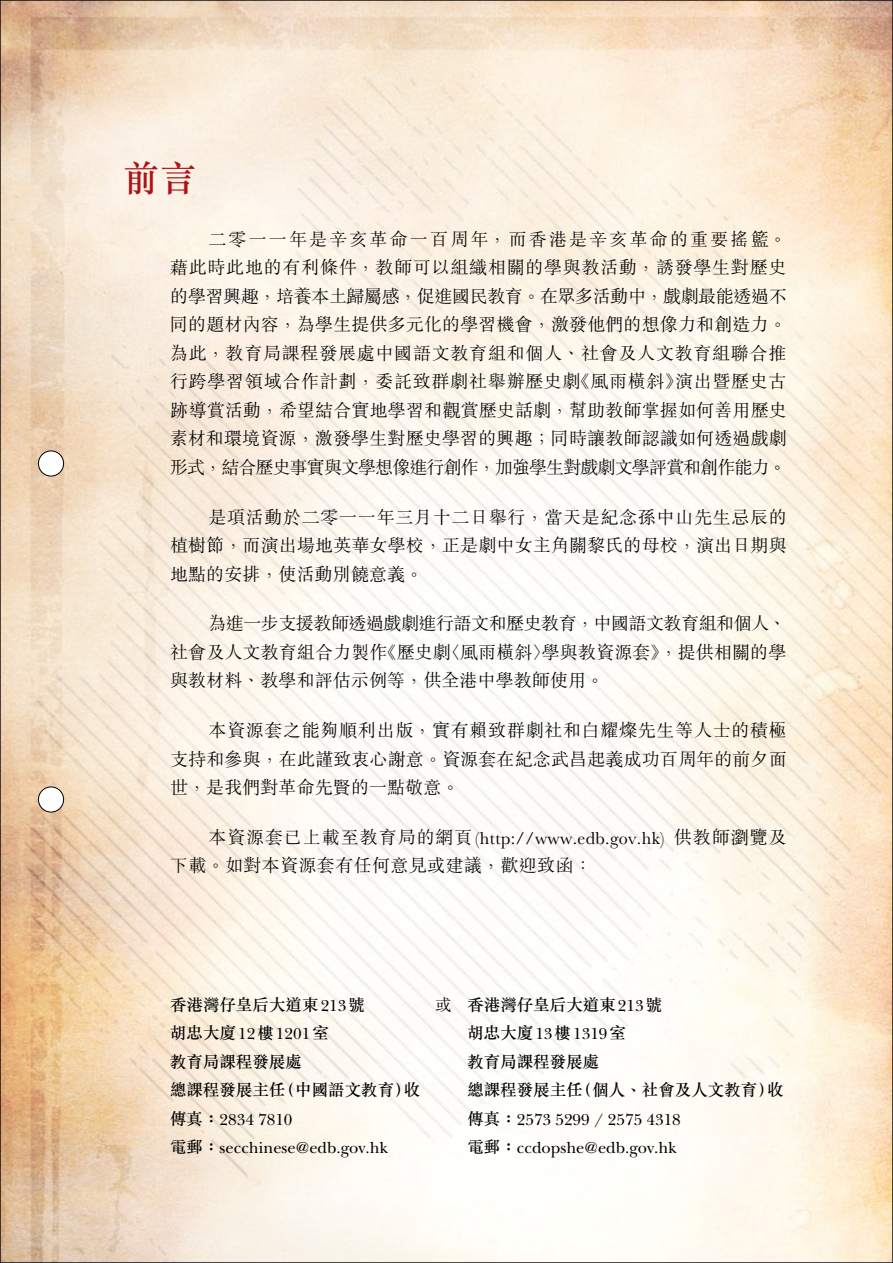
<style>
.page{position:relative;width:893px;height:1263px;background:#fff}
.page>*{position:absolute;margin:0;border:0;box-sizing:border-box;transform-origin:0 0}
.t1{font:500 36px "M Sung HK";color:#b01116}
.t2{font:300 18px/28.5px "M Sung HK";letter-spacing:.01em;color:#000;text-align:justify}
.t3{font:500 16.5px/28.5px "M Sung HK";color:#000}
.t4{font:300 16.5px "M Sung HK";color:#000}
</style>
<div class="page">
<img style="left:2px;top:2px;width:889px;height:1259px">
<div style="left:38px;top:451px;width:26px;height:25px;background:#fff;border-radius:50%"></div>
<div style="left:38px;top:450px;width:26px;height:26px;border:1px solid #000;border-radius:50%"></div>
<div style="left:38px;top:787px;width:26px;height:25px;background:#fff;border-radius:50%"></div>
<div style="left:38px;top:786px;width:26px;height:26px;border:1px solid #000;border-radius:50%"></div>
<h1 class="t1" style="left:123px;top:153px;width:74px">前言</h1>
<p class="t2" style="left:170px;top:224px;width:618px;text-indent:38px">二零一一年是辛亥革命一百周年，而香港是辛亥革命的重要搖籃。藉此時此地的有利條件，教師可以組織相關的學與教活動，誘發學生對歷史的學習興趣，培養本土歸屬感，促進國民教育。在眾多活動中，戲劇最能透過不同的題材內容，為學生提供多元化的學習機會，激發他們的想像力和創造力。為此，教育局課程發展處中國語文教育組和個人、社會及人文教育組聯合推行跨學習領域合作計劃，委託致群劇社舉辦歷史劇《風雨橫斜》演出暨歷史古跡導賞活動，希望結合實地學習和觀賞歷史話劇，幫助教師掌握如何善用歷史素材和環境資源，激發學生對歷史學習的興趣；同時讓教師認識如何透過戲劇形式，結合歷史事實與文學想像進行創作，加強學生對戲劇文學評賞和創作能力。</p>
<p class="t2" style="left:170px;top:502px;width:618px;text-indent:38px">是項活動於二零一一年三月十二日舉行，當天是紀念孫中山先生忌辰的植樹節，而演出場地英華女學校，正是劇中女主角關黎氏的母校，演出日期與地點的安排，使活動別饒意義。</p>
<p class="t2" style="left:170px;top:609px;width:618px;text-indent:38px">為進一步支援教師透過戲劇進行語文和歷史教育，中國語文教育組和個人、社會及人文教育組合力製作《歷史劇〈風雨橫斜〉學與教資源套》，提供相關的學與教材料、教學和評估示例等，供全港中學教師使用。</p>
<p class="t2" style="left:170px;top:715px;width:618px;text-indent:38px">本資源套之能夠順利出版，實有賴致群劇社和白耀燦先生等人士的積極支持和參與，在此謹致衷心謝意。資源套在紀念武昌起義成功百周年的前夕面世，是我們對革命先賢的一點敬意。</p>
<p class="t2" style="left:170px;top:822px;width:618px;text-indent:38px">本資源套已上載至教育局的網頁(http://www.edb.gov.hk) 供教師瀏覽及下載。如對本資源套有任何意見或建議，歡迎致函：</p>
<p class="t3" style="left:170px;top:990px;width:252px">香港灣仔皇后大道東213號<br>胡忠大廈12樓1201室<br>教育局課程發展處<br>總課程發展主任（中國語文教育）收傳真：2834 7810<br>電郵：secchinese@edb.gov.hk</p>
<p class="t4" style="left:435px;top:993px;width:18px">或</p>
<p class="t3" style="left:467px;top:990px;width:318px">香港灣仔皇后大道東213號<br>胡忠大廈13樓1319室<br>教育局課程發展處<br>總課程發展主任（個人、社會及人文教育）收傳真：2573 5299 / 2575 4318<br>電郵：ccdopshe@edb.gov.hk</p>
</div>
